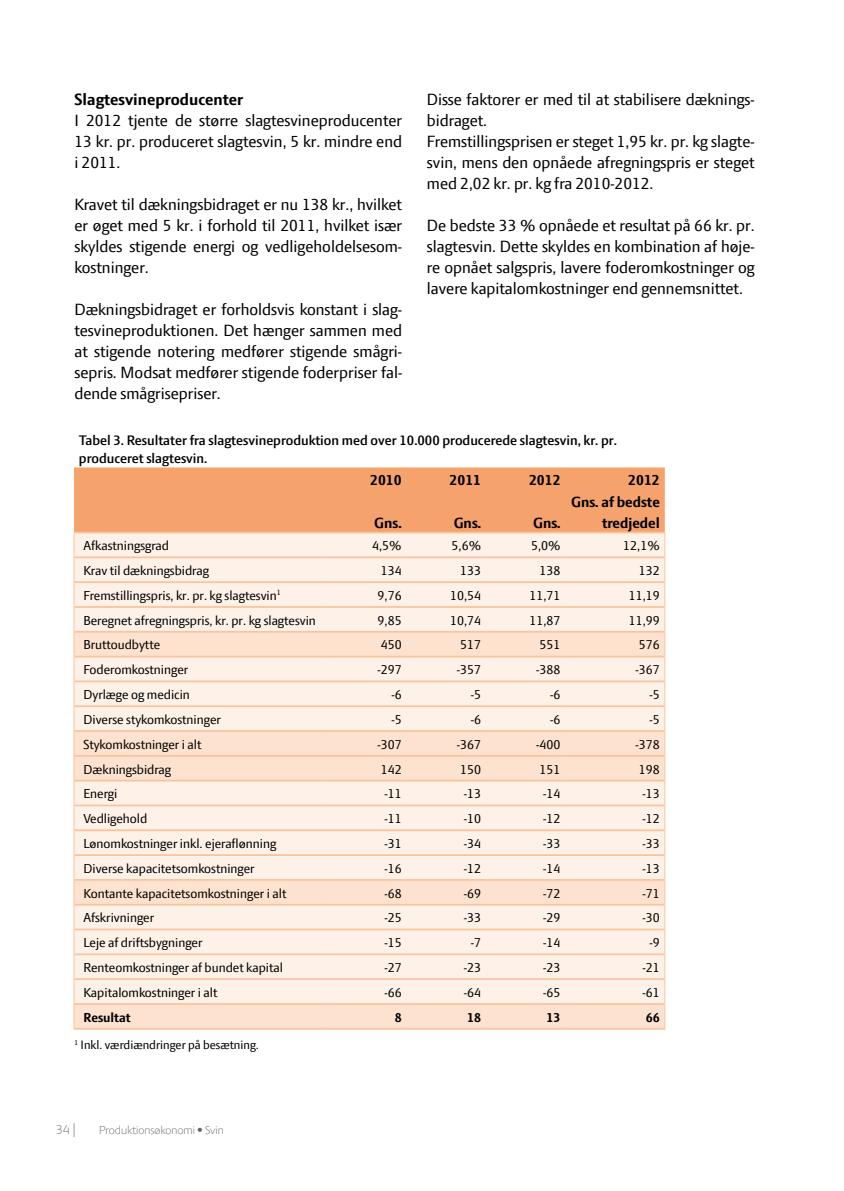
<style>
.page{position:relative;width:844px;height:1191px;background:#fff}
.page>*{position:absolute;margin:0;border:0;box-sizing:border-box;transform-origin:0 0}
.t1{font:17.5px/21px "LF Press Sans";color:#000;text-align:justify}
.t2{font:700 17.5px "LF Press Sans";color:#000}
.t3{font:700 15.75px/21px "LF Press Sans";color:#000;text-align:right}
.t4{font:600 14.88px/17.8px "LF Press Sans";color:#000}
.t5{font:14px "LF Press Sans";color:#000}
.t6{font:700 14px "LF Press Sans";color:#000}
.t7{font:300 14px "LF Press Sans";color:#646363}
.t8{font:13.12px "LF Press Sans";color:#000}
.t9{font:300 12.25px "LF Press Sans";color:#646363}
</style>
<div class="page">
<hr style="left:74px;top:1028px;width:253px;height:1px;background:#fac39d">
<hr style="left:327px;top:1028px;width:79px;height:1px;background:#fac39d">
<hr style="left:406px;top:1028px;width:80px;height:1px;background:#fac39d">
<hr style="left:486px;top:1028px;width:79px;height:1px;background:#fac39d">
<hr style="left:565px;top:1028px;width:100px;height:1px;background:#fac39d">
<svg style="left:74px;top:467px;width:591px;height:561px;background:#fce1cf"></svg>
<p class="t2" style="left:74px;top:89px;width:170px">Slagtesvineproducenter</p>
<p class="t1" style="left:74px;top:110px;width:329px">I 2012 tjente de større slagtesvineproducenter 13 kr. pr. produceret slagtesvin, 5 kr. mindre end i 2011.</p>
<p class="t1" style="left:74px;top:194px;width:329px">Kravet til dækningsbidraget er nu 138 kr., hvilket er øget med 5 kr. i forhold til 2011, hvilket især skyldes stigende energi og vedligeholdelsesom&shy;kostninger.</p>
<p class="t1" style="left:74px;top:299px;width:329px">Dækningsbidraget er forholdsvis konstant i slag&shy;tesvineproduktionen. Det hænger sammen med at stigende notering medfører stigende smågri&shy;sepris. Modsat medfører stigende foderpriser fal&shy;dende smågrisepriser.</p>
<p class="t1" style="left:427px;top:89px;width:329px;text-align:left">Disse faktorer er med til at stabilisere dæknings&shy;bidraget.<br>Fremstillingsprisen er steget 1,95 kr. pr. kg slagte&shy;svin, mens den opnåede afregningspris er steget med 2,02 kr. pr. kg fra 2010-2012.</p>
<p class="t1" style="left:427px;top:215px;width:329px">De bedste 33 % opnåede et resultat på 66 kr. pr. slagtesvin. Dette skyldes en kombination af høje&shy;re opnået salgspris, lavere foderomkostninger og lavere kapitalomkostninger end gennemsnittet.</p>
<p class="t4" style="left:79px;top:431px;width:539px">Tabel 3. Resultater fra slagtesvineproduktion med over 10.000 producerede slagtesvin, kr. pr. produceret slagtesvin.</p>
<p class="t3" style="left:370px;top:469px;width:33px">2010</p>
<p class="t3" style="left:449px;top:469px;width:33px">2011</p>
<p class="t3" style="left:529px;top:469px;width:33px">2012</p>
<p class="t3" style="left:628px;top:469px;width:33px">2012</p>
<p class="t3" style="left:374px;top:512px;width:29px">Gns.</p>
<p class="t3" style="left:453px;top:512px;width:29px">Gns.</p>
<p class="t3" style="left:533px;top:512px;width:29px">Gns.</p>
<p class="t3" style="left:571px;top:491px;width:90px">Gns. af bedste tredjedel</p>
<p class="t5" style="left:83px;top:537px;width:87px">Afkastningsgrad</p>
<p class="t5" style="left:372px;top:537px;width:31px">4,5%</p>
<p class="t5" style="left:451px;top:537px;width:31px">5,6%</p>
<p class="t5" style="left:531px;top:537px;width:31px">5,0%</p>
<p class="t5" style="left:623px;top:537px;width:38px">12,1%</p>
<p class="t5" style="left:83px;top:562px;width:127px">Krav til dækningsbidrag</p>
<p class="t5" style="left:380px;top:562px;width:22px">134</p>
<p class="t5" style="left:460px;top:562px;width:22px">133</p>
<p class="t5" style="left:539px;top:562px;width:22px">138</p>
<p class="t5" style="left:638px;top:562px;width:22px">132</p>
<p class="t5" style="left:83px;top:587px;width:199px">Fremstillingspris, kr. pr. kg slagtesvin<sup>1</sup></p>
<p class="t5" style="left:377px;top:587px;width:26px">9,76</p>
<p class="t5" style="left:450px;top:587px;width:33px">10,54</p>
<p class="t5" style="left:529px;top:587px;width:33px">11,71</p>
<p class="t5" style="left:628px;top:587px;width:33px">11,19</p>
<p class="t5" style="left:83px;top:612px;width:234px">Beregnet afregningspris, kr. pr. kg slagtesvin</p>
<p class="t5" style="left:377px;top:612px;width:26px">9,85</p>
<p class="t5" style="left:450px;top:612px;width:33px">10,74</p>
<p class="t5" style="left:529px;top:612px;width:33px">11,87</p>
<p class="t5" style="left:628px;top:612px;width:33px">11,99</p>
<p class="t5" style="left:83px;top:637px;width:78px">Bruttoudbytte</p>
<p class="t5" style="left:380px;top:637px;width:22px">450</p>
<p class="t5" style="left:460px;top:637px;width:22px">517</p>
<p class="t5" style="left:539px;top:637px;width:22px">551</p>
<p class="t5" style="left:638px;top:637px;width:22px">576</p>
<p class="t5" style="left:83px;top:661px;width:106px">Foderomkostninger</p>
<p class="t5" style="left:377px;top:661px;width:26px">-297</p>
<p class="t5" style="left:456px;top:661px;width:26px">-357</p>
<p class="t5" style="left:536px;top:661px;width:26px">-388</p>
<p class="t5" style="left:635px;top:661px;width:26px">-367</p>
<p class="t5" style="left:83px;top:686px;width:108px">Dyrlæge og medicin</p>
<p class="t5" style="left:391px;top:686px;width:12px">-6</p>
<p class="t5" style="left:470px;top:686px;width:12px">-5</p>
<p class="t5" style="left:550px;top:686px;width:12px">-6</p>
<p class="t5" style="left:649px;top:686px;width:12px">-5</p>
<p class="t5" style="left:83px;top:711px;width:139px">Diverse stykomkostninger</p>
<p class="t5" style="left:391px;top:711px;width:12px">-5</p>
<p class="t5" style="left:470px;top:711px;width:12px">-6</p>
<p class="t5" style="left:550px;top:711px;width:12px">-6</p>
<p class="t5" style="left:649px;top:711px;width:12px">-5</p>
<p class="t5" style="left:83px;top:736px;width:119px">Stykomkostninger i alt</p>
<p class="t5" style="left:377px;top:736px;width:26px">-307</p>
<p class="t5" style="left:456px;top:736px;width:26px">-367</p>
<p class="t5" style="left:536px;top:736px;width:26px">-400</p>
<p class="t5" style="left:635px;top:736px;width:26px">-378</p>
<p class="t5" style="left:83px;top:761px;width:89px">Dækningsbidrag</p>
<p class="t5" style="left:380px;top:761px;width:22px">142</p>
<p class="t5" style="left:460px;top:761px;width:22px">150</p>
<p class="t5" style="left:539px;top:761px;width:22px">151</p>
<p class="t5" style="left:638px;top:761px;width:22px">198</p>
<p class="t5" style="left:83px;top:785px;width:35px">Energi</p>
<p class="t5" style="left:384px;top:785px;width:19px">-11</p>
<p class="t5" style="left:463px;top:785px;width:19px">-13</p>
<p class="t5" style="left:543px;top:785px;width:19px">-14</p>
<p class="t5" style="left:642px;top:785px;width:19px">-13</p>
<p class="t5" style="left:83px;top:810px;width:65px">Vedligehold</p>
<p class="t5" style="left:384px;top:810px;width:19px">-11</p>
<p class="t5" style="left:463px;top:810px;width:19px">-10</p>
<p class="t5" style="left:543px;top:810px;width:19px">-12</p>
<p class="t5" style="left:642px;top:810px;width:19px">-12</p>
<p class="t5" style="left:83px;top:835px;width:194px">Lønomkostninger inkl. ejeraflønning</p>
<p class="t5" style="left:384px;top:835px;width:19px">-31</p>
<p class="t5" style="left:463px;top:835px;width:19px">-34</p>
<p class="t5" style="left:543px;top:835px;width:19px">-33</p>
<p class="t5" style="left:642px;top:835px;width:19px">-33</p>
<p class="t5" style="left:83px;top:860px;width:173px">Diverse kapacitetsomkostninger</p>
<p class="t5" style="left:384px;top:860px;width:19px">-16</p>
<p class="t5" style="left:463px;top:860px;width:19px">-12</p>
<p class="t5" style="left:543px;top:860px;width:19px">-14</p>
<p class="t5" style="left:642px;top:860px;width:19px">-13</p>
<p class="t5" style="left:83px;top:885px;width:204px">Kontante kapacitetsomkostninger i alt</p>
<p class="t5" style="left:384px;top:885px;width:19px">-68</p>
<p class="t5" style="left:463px;top:885px;width:19px">-69</p>
<p class="t5" style="left:543px;top:885px;width:19px">-72</p>
<p class="t5" style="left:642px;top:885px;width:19px">-71</p>
<p class="t5" style="left:83px;top:910px;width:72px">Afskrivninger</p>
<p class="t5" style="left:384px;top:910px;width:19px">-25</p>
<p class="t5" style="left:463px;top:910px;width:19px">-33</p>
<p class="t5" style="left:543px;top:910px;width:19px">-29</p>
<p class="t5" style="left:642px;top:910px;width:19px">-30</p>
<p class="t5" style="left:83px;top:934px;width:120px">Leje af driftsbygninger</p>
<p class="t5" style="left:384px;top:934px;width:19px">-15</p>
<p class="t5" style="left:470px;top:934px;width:12px">-7</p>
<p class="t5" style="left:543px;top:934px;width:19px">-14</p>
<p class="t5" style="left:649px;top:934px;width:12px">-9</p>
<p class="t5" style="left:83px;top:959px;width:201px">Renteomkostninger af bundet kapital</p>
<p class="t5" style="left:384px;top:959px;width:19px">-27</p>
<p class="t5" style="left:463px;top:959px;width:19px">-23</p>
<p class="t5" style="left:543px;top:959px;width:19px">-23</p>
<p class="t5" style="left:642px;top:959px;width:19px">-21</p>
<p class="t5" style="left:83px;top:984px;width:135px">Kapitalomkostninger i alt</p>
<p class="t5" style="left:384px;top:984px;width:19px">-66</p>
<p class="t5" style="left:463px;top:984px;width:19px">-64</p>
<p class="t5" style="left:543px;top:984px;width:19px">-65</p>
<p class="t5" style="left:642px;top:984px;width:19px">-61</p>
<p class="t6" style="left:83px;top:1009px;width:49px">Resultat</p>
<p class="t6" style="left:394px;top:1009px;width:8px">8</p>
<p class="t6" style="left:467px;top:1009px;width:15px">18</p>
<p class="t6" style="left:546px;top:1009px;width:15px">13</p>
<p class="t6" style="left:645px;top:1009px;width:15px">66</p>
<p class="t8" style="left:74px;top:1037px;width:186px"><sup>1</sup> Inkl. værdiændringer på besætning.</p>
<p class="t7" style="left:56px;top:1121px;width:22px">34 |</p>
<p class="t9" style="left:99px;top:1123px;width:126px">Produktionsøkonomi • Svin</p>
</div>
